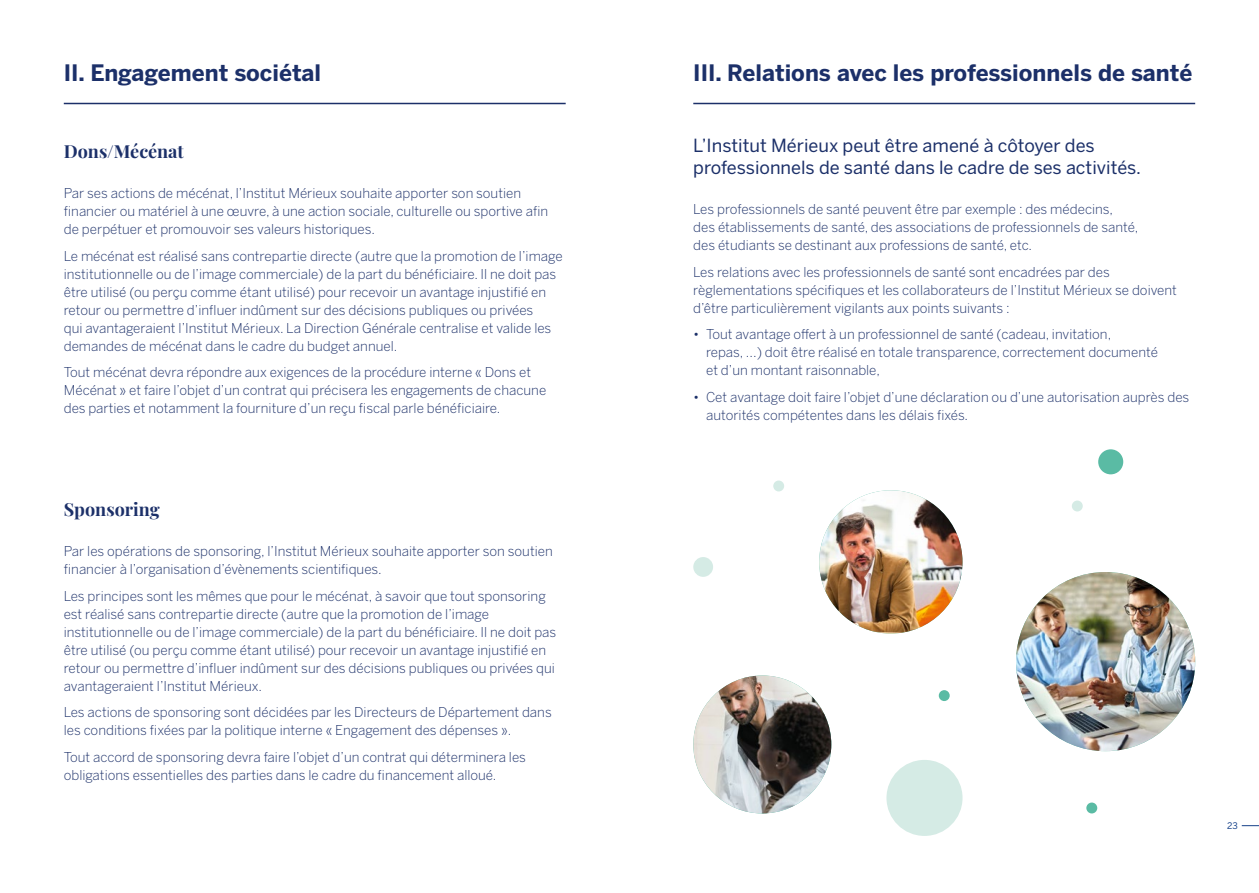
<style>
.page{position:relative;width:1259px;height:893px;background:#fff}
.page>*{position:absolute;margin:0;border:0;box-sizing:border-box;transform-origin:0 0}
.t1{font:700 22.5px "Benton Sans";color:#1c3069}
.t2{font:18px/21.6px "Benton Sans";color:#1c3069}
.t3{font:700 18px "Playfair Display";color:#1c3069}
.t4{font:300 13.5px/18px "Benton Sans";color:#1c3069}
.t5{font:9px "Benton Sans";color:#17428a}
</style>
<div class="page">
<hr style="left:64px;top:103px;width:502px;height:1px;background:#1c3069">
<hr style="left:693px;top:103px;width:502px;height:1px;background:#1c3069">
<div style="left:693px;top:557px;width:20px;height:20px;background:#d5ebe5;border-radius:50%"></div>
<div style="left:1098px;top:449px;width:25px;height:25px;background:#5abba4;border-radius:50%"></div>
<div style="left:1071px;top:501px;width:11px;height:10px;background:#d5ebe5;border-radius:50%"></div>
<div style="left:773px;top:481px;width:11px;height:10px;background:#d5ebe5;border-radius:50%"></div>
<div style="left:938px;top:690px;width:11px;height:11px;background:#5abba4;border-radius:50%"></div>
<div style="left:886px;top:760px;width:76px;height:76px;background:#d5ebe5;border-radius:50%"></div>
<div style="left:1086px;top:802px;width:11px;height:11px;background:#5abba4;border-radius:50%"></div>
<img style="left:1016px;top:572px;width:179px;height:179px;border-radius:90px">
<img style="left:819px;top:490px;width:143px;height:144px;border-radius:72px">
<img style="left:693px;top:675px;width:138px;height:138px;border-radius:69px">
<svg style="left:1241px;top:825px;width:18px;height:1px"></svg>
<p class="t1" style="left:64px;top:59px;width:259px">II. Engagement sociétal</p>
<p class="t3" style="left:64px;top:137px;width:122px">Dons/Mécénat</p>
<p class="t4" style="left:64px;top:184px;width:486px">Par ses actions de mécénat, l’Institut Mérieux souhaite apporter son soutien financier ou matériel à une œuvre, à une action sociale, culturelle ou sportive afin de perpétuer et promouvoir ses valeurs historiques.</p>
<p class="t4" style="left:64px;top:247px;width:500px">Le mécénat est réalisé sans contrepartie directe (autre que la promotion de l’image institutionnelle ou de l’image commerciale) de la part du bénéficiaire. Il ne doit pas être utilisé (ou perçu comme étant utilisé) pour recevoir un avantage injustifié en retour ou permettre d’influer indûment sur des décisions publiques ou privées<br>qui avantageraient l’Institut Mérieux. La Direction Générale centralise et valide les demandes de mécénat dans le cadre du budget annuel.</p>
<p class="t4" style="left:64px;top:363px;width:484px">Tout mécénat devra répondre aux exigences de la procédure interne « Dons et<br>Mécénat » et faire l’objet d’un contrat qui précisera les engagements de chacune des parties et notamment la fourniture d’un reçu fiscal parle bénéficiaire.</p>
<p class="t3" style="left:64px;top:495px;width:97px">Sponsoring</p>
<p class="t4" style="left:64px;top:542px;width:490px">Par les opérations de sponsoring, l’Institut Mérieux souhaite apporter son soutien financier à l’organisation d’évènements scientifiques.</p>
<p class="t4" style="left:64px;top:587px;width:494px">Les principes sont les mêmes que pour le mécénat, à savoir que tout sponsoring est réalisé sans contrepartie directe (autre que la promotion de l’image institutionnelle ou de l’image commerciale) de la part du bénéficiaire. Il ne doit pas être utilisé (ou perçu comme étant utilisé) pour recevoir un avantage injustifié en retour ou permettre d’influer indûment sur des décisions publiques ou privées qui avantageraient l’Institut Mérieux.</p>
<p class="t4" style="left:64px;top:703px;width:489px">Les actions de sponsoring sont décidées par les Directeurs de Département dans les conditions fixées par la politique interne « Engagement des dépenses ».</p>
<p class="t4" style="left:64px;top:748px;width:463px">Tout accord de sponsoring devra faire l’objet d’un contrat qui déterminera les obligations essentielles des parties dans le cadre du financement alloué.</p>
<p class="t1" style="left:693px;top:59px;width:500px">III. Relations avec les professionnels de santé</p>
<p class="t2" style="left:693px;top:135px;width:449px">L’Institut Mérieux peut être amené à côtoyer des professionnels de santé dans le cadre de ses activités.</p>
<p class="t4" style="left:693px;top:200px;width:446px">Les professionnels de santé peuvent être par exemple : des médecins, des établissements de santé, des associations de professionnels de santé, des étudiants se destinant aux professions de santé, etc.</p>
<p class="t4" style="left:693px;top:263px;width:485px">Les relations avec les professionnels de santé sont encadrées par des règlementations spécifiques et les collaborateurs de l’Institut Mérieux se doivent d’être particulièrement vigilants aux points suivants :</p>
<p class="t4" style="left:706px;top:325px;width:453px;text-indent:-13px">• Tout avantage offert à un professionnel de santé (cadeau, invitation,<br>repas, ...) doit être réalisé en totale transparence, correctement documenté et d’un montant raisonnable,</p>
<p class="t4" style="left:706px;top:388px;width:485px;text-indent:-13px">• Cet avantage doit faire l’objet d’une déclaration ou d’une autorisation auprès des autorités compétentes dans les délais fixés.</p>
<p class="t5" style="left:1227px;top:820px;width:12px">23</p>
</div>
